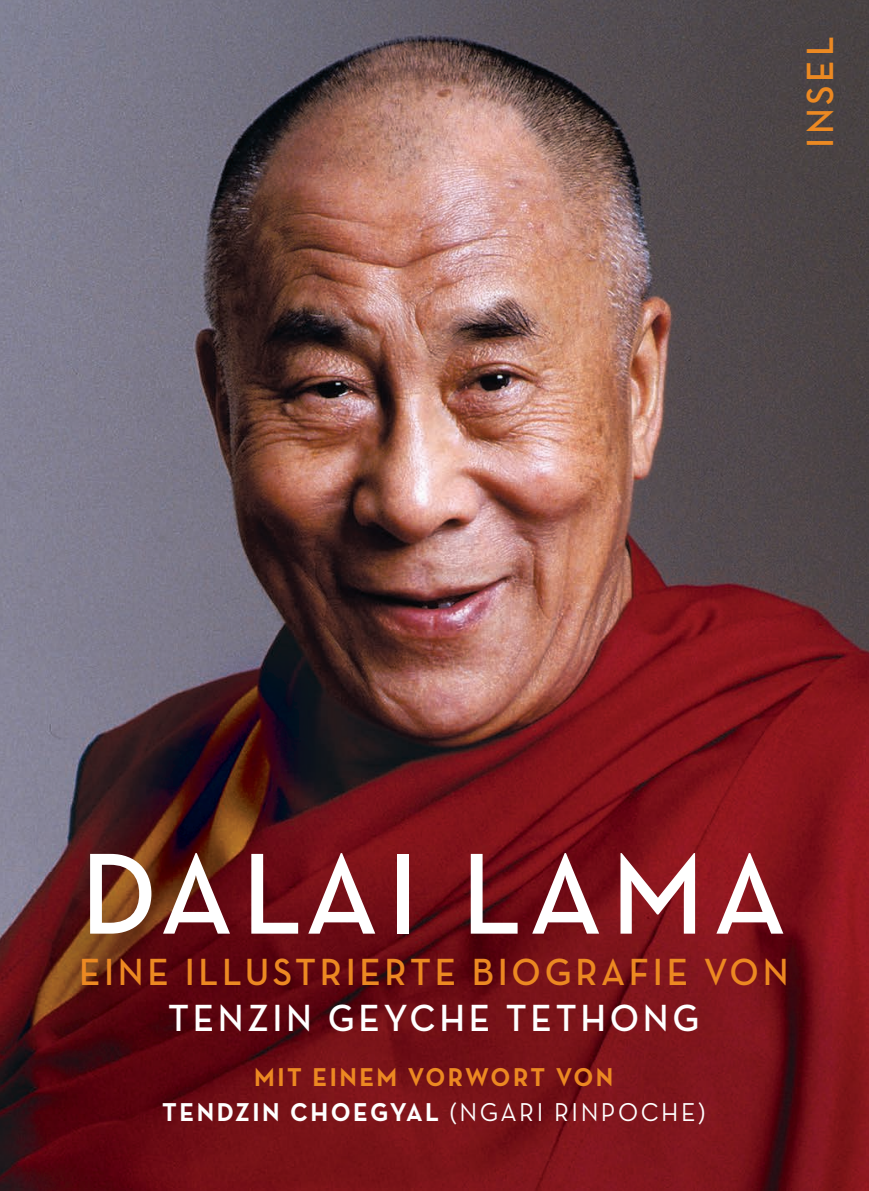
<style>
.page{position:relative;width:869px;height:1191px;background:#fff}
.page>*{position:absolute;margin:0;border:0;box-sizing:border-box;transform-origin:0 0}
.t1{font:600 117.25px "Neutra Text";letter-spacing:.08em;color:#fff;scale:.95 1}
.t2{font:600 38.5px "Neutra Text";letter-spacing:.1em;color:#ec8922;scale:.95 1}
.t3{font:600 38.5px "Neutra Text";letter-spacing:.1em;color:#fff;scale:.95 1}
.t4{font:700 26.25px/35px "Neutra Text";letter-spacing:.1em;color:#ec8922;text-align:center;scale:.95 1}
.s1{color:#fff}
.s2{font-weight:400;color:#fff}
</style>
<div class="page">
<img style="left:1px;top:0;width:867px;height:1191px">
<h2 class="t2" style="left:796px;top:148px;width:119px;rotate:-90deg">INSEL</h2>
<h1 class="t1" style="left:81px;top:821px;width:744px">DALAI LAMA</h1>
<h2 class="t2" style="left:79px;top:948px;width:748px">EINE ILLUSTRIERTE BIOGRAFIE VON</h2>
<h2 class="t3" style="left:168px;top:994px;width:560px">TENZIN GEYCHE TETHONG</h2>
<p class="t4" style="left:162px;top:1059px;width:572px">MIT EINEM VORWORT VON<br><span class="s1">TENDZIN CHOEGYAL</span> <span class="s2">(NGARI RINPOCHE)</span></p>
</div>
